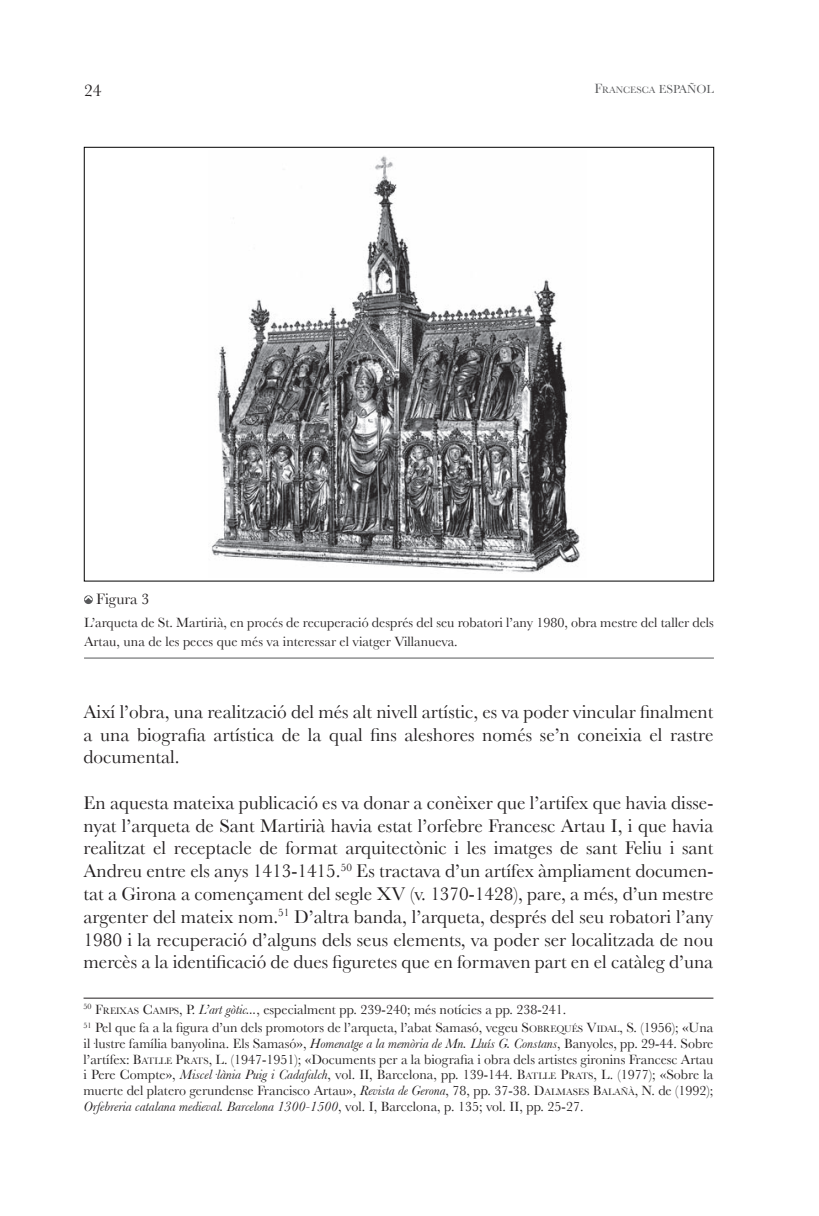
<style>
.page{position:relative;width:819px;height:1216px;background:#fff}
.page>*{position:absolute;margin:0;border:0;box-sizing:border-box;transform-origin:0 0}
.t1{font:19.25px/22.8px "Baskerville";color:#231f20;text-align:justify}
.t2{font:17.5px "Baskerville";color:#231f20}
.t3{font:15.75px "Baskerville";color:#231f20}
.t4{font:14px/15.8px "Baskerville";color:#231f20}
.t5{font:9.8px "Baskerville";color:#57585a}
.s1{font-size:14px}
.s2{font-size:12.25px}
.s3{font-style:inherit}
.s4{font-size:9.8px}
.s5{font-style:italic}
</style>
<div class="page">
<hr style="left:84px;top:997px;width:629px;height:1px;background:#231f20">
<svg style="left:84px;top:595px;width:9px;height:9px"></svg>
<svg style="left:84px;top:595px;width:9px;height:7px"></svg>
<hr style="left:84px;top:657px;width:630px;height:1px;background:#57585a">
<img style="left:211px;top:156px;width:369px;height:417px">
<p class="t2" style="left:84px;top:80px;width:19px">24</p>
<p class="t5" style="left:594px;top:84px;width:117px"><span class="s1">F</span>RANCESCA <span class="s2">Español</span></p>
<p class="t3" style="left:96px;top:589px;width:55px">Figura 3</p>
<p class="t4" style="left:84px;top:612px;width:631px;line-height:19.2px">L’arqueta de St. Martirià, en procés de recuperació després del seu robatori l’any 1980, obra mestre del taller dels<br>Artau, una de les peces que més va interessar el viatger Villanueva.</p>
<h1 class="t1" style="left:84px;top:700px;width:631px">Així l’obra, una realització del més alt nivell artístic, es va poder vincular finalment a una biografia artística de la qual fins aleshores només se’n coneixia el rastre documental.</h1>
<p class="t1" style="left:83px;top:791px;width:631px">En aquesta mateixa publicació es va donar a conèixer que l’artifex que havia disse&shy;nyat l’arqueta de Sant Martirià havia estat l’orfebre Francesc Artau I, i que havia realitzat el receptacle de format arquitectònic i les imatges de sant Feliu i sant Andreu entre els anys 1413-1415.<sup>50</sup> Es tractava d’un artífex àmpliament documen&shy;tat a Girona a començament del segle XV (v. 1370-1428), pare, a més, d’un mestre argenter del mateix nom.<sup>51</sup> D’altra banda, l’arqueta, després del seu robatori l’any 1980 i la recuperació d’alguns dels seus elements, va poder ser localitzada de nou mercès a la identificació de dues figuretes que en formaven part en el catàleg d’una</p>
<p class="t4" style="left:84px;top:1000px;width:631px;line-height:18.2px"><sup>50</sup> <span class="s3">F</span><span class="s4">REIXAS</span> <span class="s3">C</span> <span class="s4">AMPS</span><span class="s3">, P.</span> <span class="s5">L’art gòtic...</span>, especialment pp. 239-240; més notícies a pp. 238-241.<br><sup>51</sup> Pel que fa a la figura d’un dels promotors de l’arqueta, l’abat Samasó, vegeu <span class="s3">S</span><span class="s4">OBREQUÉS</span> <span class="s3">V</span><span class="s4">IDAL</span><span class="s3">, S.</span> (1956); «Una</p>
<p class="t4" style="left:83px;top:1035px;width:631px;text-align:justify">il·lustre família banyolina. Els Samasó», <span class="s5">Homenatge a la memòria de Mn. Lluís G. Constans</span>, Banyoles, pp. 29-44. Sobre l’artífex: <span class="s3">B</span><span class="s4">ATLLE</span> <span class="s3">P</span><span class="s4">RATS</span><span class="s3">, L.</span> (1947-1951); «Documents per a la biografia i obra dels artistes gironins Francesc Artau i Pere Compte», <span class="s5">Miscel·lània Puig i Cadafalch</span>, vol. II, Barcelona, pp. 139-144. <span class="s3">B</span><span class="s4">ATLLE</span> <span class="s3">P</span><span class="s4">RATS</span><span class="s3">, L.</span> (1977); «Sobre la muerte del platero gerundense Francisco Artau», <span class="s5">Revista de Gerona</span>, 78, pp. 37-38. <span class="s3">D</span><span class="s4">ALMASES</span> <span class="s3">B</span><span class="s4">ALAÑÀ</span><span class="s3">, N.</span> de (1992); <span class="s5">Orfebreria catalana medieval. Barcelona 1300-1500</span>, vol. I, Barcelona, p. 135; vol. II, pp. 25-27.</p>
</div>
